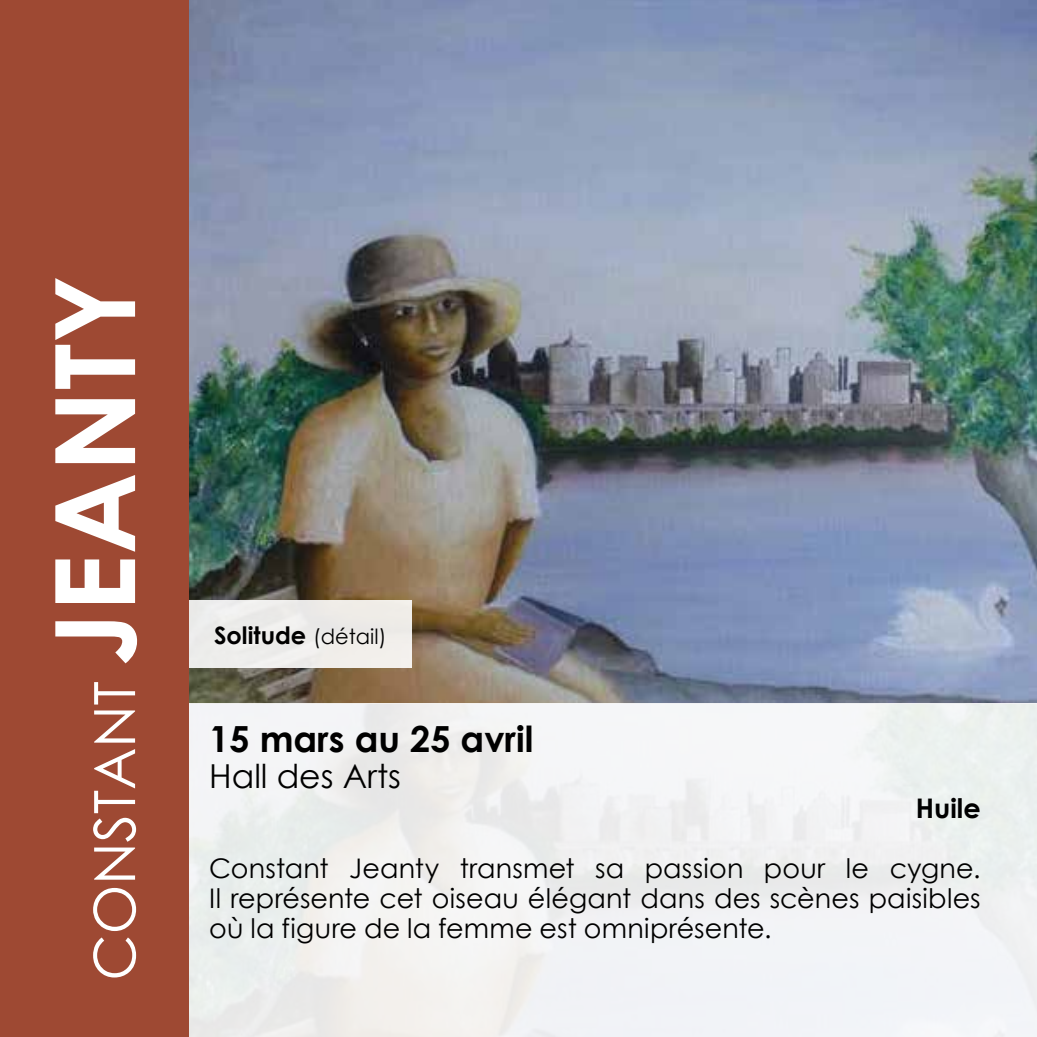
<style>
.page{position:relative;width:1037px;height:1037px;background:#fff}
.page>*{position:absolute;margin:0;border:0;box-sizing:border-box;transform-origin:0 0}
.t1{font:57px "Century Gothic";color:#fff}
.t2{font:700 36px "Century Gothic";color:#000}
.t3{font:33px "Century Gothic";color:#000}
.t4{font:27px/30px "Century Gothic";letter-spacing:.005em;color:#000;text-align:justify}
.t5{font:700 27px "Century Gothic";color:#000}
.t6{font:700 24px "Century Gothic";color:#000}
.s1{font-weight:700;font-size:111px}
.s2{font-weight:400;font-size:21px}
</style>
<div class="page">
<img style="left:188px;top:0;width:849px;height:703px">
<div style="left:187px;top:600px;width:224px;height:68px;background:#eeedea"></div>
<div style="left:188px;top:703px;width:849px;height:334px;background:#f1f2f3"></div>
<div style="left:0;top:0;width:188px;height:1037px;background:#9e4933"></div>
<h1 class="t1" style="left:80px;top:980px;width:707px;rotate:-90deg">CONSTANT <span class="s1">JEANTY</span></h1>
<p class="t6" style="left:214px;top:620px;width:174px">Solitude <span class="s2">(détail)</span></p>
<h2 class="t2" style="left:209px;top:717px;width:326px">15 mars au 25 avril</h2>
<p class="t3" style="left:209px;top:756px;width:193px">Hall des Arts</p>
<p class="t5" style="left:916px;top:791px;width:66px">Huile</p>
<p class="t4" style="left:209px;top:853px;width:773px">Constant Jeanty transmet sa passion pour le cygne.<br>Il représente cet oiseau élégant dans des scènes paisibles où la figure de la femme est omniprésente.</p>
</div>
